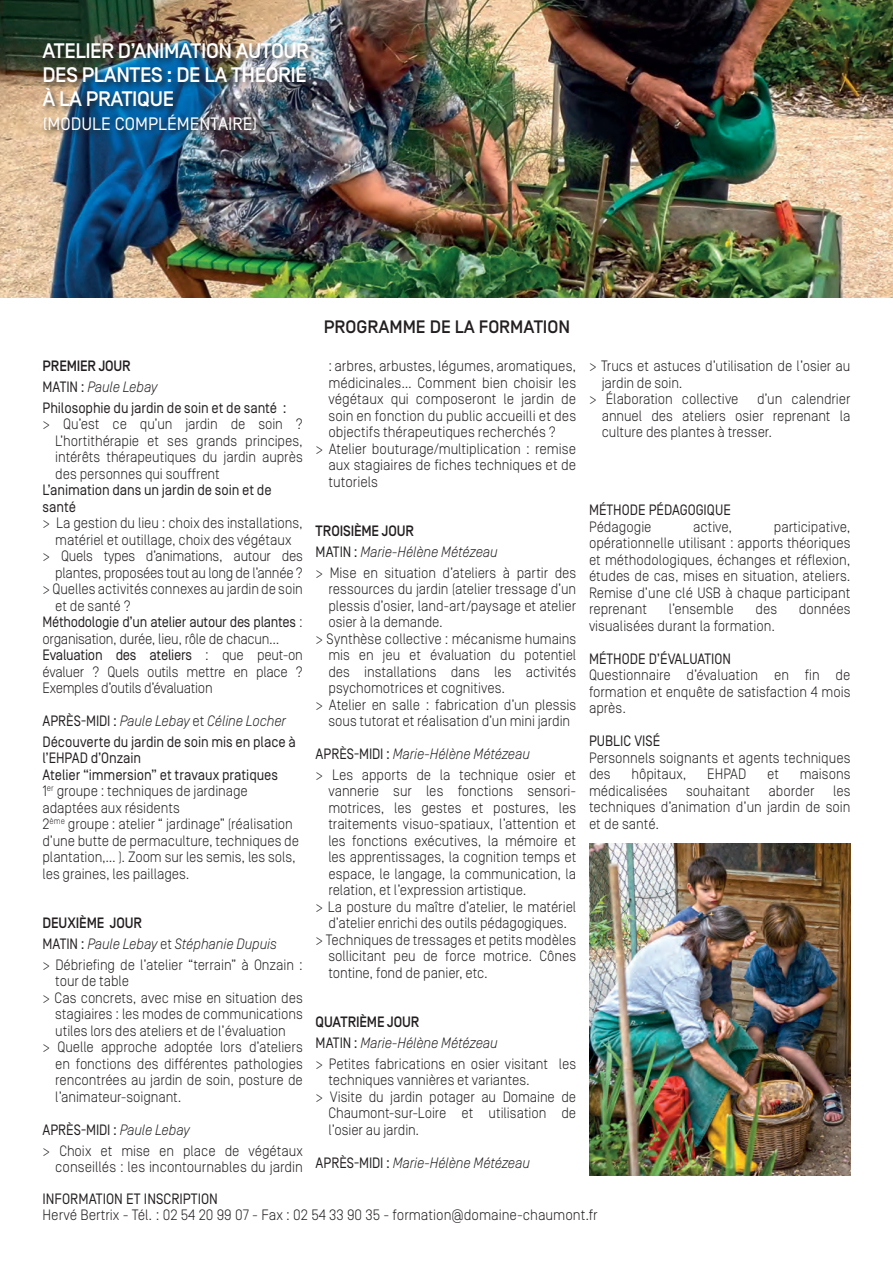
<style>
.page{position:relative;width:893px;height:1263px;background:#fff}
.page>*{position:absolute;margin:0;border:0;box-sizing:border-box;transform-origin:0 0}
.t1{font:500 21px/24px "Simplon BP";letter-spacing:-.02em;color:#fff;text-align:justify}
.t2{font:500 18px "Simplon BP";color:#231f20}
.t3{font:18px "Simplon BP Regular";color:#fff}
.t4{font:300 15px/16.5px "Simplon BP";letter-spacing:-.005em;color:#231f20;scale:.93 1}
.t5{font:15px/16.5px "Simplon BP Regular";letter-spacing:-.005em;color:#231f20;scale:.93 1}
.t6{font:300 15px "Simplon BP";letter-spacing:-.005em;color:#231f20;scale:.94 1}
.t7{font:300 15px "Simplon BP";letter-spacing:-.005em;color:#231f20;scale:.95 1}
.t8{font:italic 300 15px "Simplon BP";letter-spacing:-.01em;color:#231f20;scale:.93 1}
.t9{font:15px "Simplon BP Regular";letter-spacing:-.005em;color:#231f20;scale:.92 1}
.t10{font:500 15px/20.7px "Simplon BP";letter-spacing:-.01em;color:#231f20;scale:.93 1}
.t11{font:15px "Simplon BP Regular";letter-spacing:-.005em;color:#231f20;scale:.95 1}
.s1{font-family:"Simplon BP Regular";font-weight:400}
.s2{font-weight:300;font-style:italic}
.s3{font-family:"Simplon BP";font-weight:300}
.s4{font-family:"Simplon BP Regular";font-weight:400;font-style:normal}
.s5{font-style:normal}
.s6{font-weight:500}
.s7{font-style:italic}
.s8{font-family:"Simplon BP";font-weight:300;font-style:italic}
</style>
<div class="page">
<img style="left:0;top:0;width:893px;height:298px">
<div style="left:41px;top:42px;width:274px;height:96px;background:#231f20;opacity:.75"></div>
<img style="left:589px;top:843px;width:261px;height:333px">
<h1 class="t1" style="left:43px;top:39px;width:268px">ATELIER D’ANIMATION AUTOUR DES PLANTES : DE LA THÉORIE À LA PRATIQUE</h1>
<p class="t3" style="left:43px;top:114px;width:217px">(MODULE COMPLÉMENTAIRE)</p>
<p class="t10" style="left:43px;top:356px;width:125px">PREMIER JOUR<br><span class="s1">MATIN :</span> <span class="s2">Paule Lebay</span></p>
<p class="t5" style="left:43px;top:399px;width:264px">Philosophie du jardin de soin et de santé :</p>
<p class="t4" style="left:55px;top:415px;width:268px;text-align:justify;text-indent:-13px">&gt; Qu’est ce qu’un jardin de soin ?<br>L’hortithérapie et ses grands principes, intérêts thérapeutiques du jardin auprès des personnes qui souffrent</p>
<p class="t5" style="left:43px;top:481px;width:248px">L’animation dans un jardin de soin et de santé</p>
<p class="t4" style="left:43px;top:514px;width:281px">&gt; La gestion du lieu : choix des installations,</p>
<p class="t4" style="left:55px;top:531px;width:256px">matériel et outillage, choix des végétaux</p>
<p class="t4" style="left:43px;top:547px;width:281px">&gt; Quels types d’animations, autour des</p>
<p class="t4" style="left:55px;top:564px;width:268px">plantes, proposées tout au long de l’année ?</p>
<p class="t4" style="left:43px;top:580px;width:281px">&gt; Quelles activités connexes au jardin de soin</p>
<p class="t4" style="left:55px;top:597px;width:83px">et de santé ?</p>
<p class="t9" style="left:43px;top:613px;width:284px">Méthodologie d’un atelier autour des plantes <span class="s3">:</span></p>
<p class="t4" style="left:43px;top:630px;width:256px">organisation, durée, lieu, rôle de chacun...</p>
<p class="t5" style="left:43px;top:647px;width:281px">Evaluation des ateliers <span class="s3">: que peut-on</span></p>
<p class="t4" style="left:43px;top:663px;width:281px">évaluer ? Quels outils mettre en place ?<br>Exemples d’outils d’évaluation</p>
<p class="t8" style="left:43px;top:712px;width:263px"><span class="s4">APRÈS-MIDI :</span> Paule Lebay <span class="s5">et</span> Céline Locher</p>
<p class="t5" style="left:43px;top:733px;width:274px">Découverte du jardin de soin mis en place à l’EHPAD d’Onzain<br>Atelier “immersion” et travaux pratiques</p>
<p class="t4" style="left:43px;top:783px;width:277px">1<sup>er</sup> groupe : techniques de jardinage adaptées aux résidents<br>2<sup>ème</sup> groupe : atelier “ jardinage” (réalisation d’une butte de permaculture, techniques de plantation,... ). Zoom sur les semis, les sols, les graines, les paillages.</p>
<p class="t4" style="left:43px;top:912px;width:281px;line-height:20.7px"><span class="s6">DEUXIÈME JOUR<br></span><span class="s1">MATIN :</span> <span class="s7">Paule Lebay</span> et <span class="s7">Stéphanie Dupuis<br></span>&gt; Débriefing de l’atelier “terrain” à Onzain :</p>
<p class="t4" style="left:55px;top:973px;width:81px">tour de table</p>
<p class="t4" style="left:43px;top:989px;width:281px">&gt; Cas concrets, avec mise en situation des</p>
<p class="t4" style="left:55px;top:1006px;width:268px">stagiaires : les modes de communications</p>
<p class="t4" style="left:55px;top:1022px;width:249px">utiles lors des ateliers et de l’évaluation</p>
<p class="t4" style="left:43px;top:1039px;width:281px">&gt; Quelle approche adoptée lors d’ateliers</p>
<p class="t4" style="left:55px;top:1055px;width:268px">en fonctions des différentes pathologies</p>
<p class="t4" style="left:55px;top:1072px;width:268px">rencontrées au jardin de soin, posture de</p>
<p class="t4" style="left:55px;top:1088px;width:137px">l’animateur-soignant.</p>
<p class="t5" style="left:43px;top:1121px;width:160px">APRÈS-MIDI : <span class="s8">Paule Lebay</span></p>
<p class="t4" style="left:43px;top:1142px;width:281px;text-align:right">&gt; Choix et mise en place de végétaux conseillés : les incontournables du jardin</p>
<p class="t2" style="left:324px;top:317px;width:248px">PROGRAMME DE LA FORMATION</p>
<p class="t6" style="left:328px;top:357px;width:265px">: arbres, arbustes, légumes, aromatiques,</p>
<p class="t6" style="left:328px;top:374px;width:265px">médicinales... Comment bien choisir les</p>
<p class="t6" style="left:328px;top:390px;width:265px">végétaux qui composeront le jardin de</p>
<p class="t6" style="left:328px;top:407px;width:265px">soin en fonction du public accueilli et des</p>
<p class="t6" style="left:328px;top:423px;width:244px">objectifs thérapeutiques recherchés ?</p>
<p class="t6" style="left:316px;top:440px;width:279px">&gt; Atelier bouturage/multiplication : remise</p>
<p class="t6" style="left:328px;top:456px;width:265px">aux stagiaires de fiches techniques et de</p>
<p class="t6" style="left:328px;top:473px;width:54px">tutoriels</p>
<p class="t4" style="left:316px;top:520px;width:282px;line-height:20.7px"><span class="s6">TROISIÈME JOUR<br></span><span class="s1">MATIN :</span> <span class="s7">Marie-Hélène Métézeau<br></span>&gt; Mise en situation d’ateliers à partir des</p>
<p class="t4" style="left:328px;top:580px;width:268px">ressources du jardin (atelier tressage d’un</p>
<p class="t4" style="left:328px;top:597px;width:268px">plessis d’osier, land-art/paysage et atelier</p>
<p class="t4" style="left:328px;top:613px;width:125px">osier à la demande.</p>
<p class="t4" style="left:316px;top:630px;width:282px">&gt; Synthèse collective : mécanisme humains</p>
<p class="t4" style="left:328px;top:646px;width:268px">mis en jeu et évaluation du potentiel</p>
<p class="t4" style="left:328px;top:663px;width:268px">des installations dans les activités</p>
<p class="t4" style="left:328px;top:679px;width:192px">psychomotrices et cognitives.</p>
<p class="t4" style="left:316px;top:696px;width:282px">&gt; Atelier en salle : fabrication d’un plessis</p>
<p class="t4" style="left:328px;top:712px;width:261px">sous tutorat et réalisation d’un mini jardin</p>
<p class="t4" style="left:316px;top:743px;width:282px;line-height:20.7px"><span class="s1">APRÈS-MIDI :</span> <span class="s7">Marie-Hélène Métézeau<br></span>&gt; Les apports de la technique osier et</p>
<p class="t4" style="left:328px;top:783px;width:268px">vannerie sur les fonctions sensori-</p>
<p class="t4" style="left:328px;top:799px;width:268px">motrices, les gestes et postures, les</p>
<p class="t4" style="left:328px;top:816px;width:268px">traitements visuo-spatiaux, l’attention et</p>
<p class="t4" style="left:328px;top:832px;width:268px">les fonctions exécutives, la mémoire et</p>
<p class="t4" style="left:328px;top:849px;width:268px">les apprentissages, la cognition temps et</p>
<p class="t4" style="left:328px;top:865px;width:268px">espace, le langage, la communication, la</p>
<p class="t4" style="left:328px;top:882px;width:214px">relation, et l’expression artistique.</p>
<p class="t4" style="left:316px;top:898px;width:282px">&gt; La posture du maître d’atelier, le matériel</p>
<p class="t4" style="left:328px;top:915px;width:258px">d’atelier enrichi des outils pédagogiques.</p>
<p class="t4" style="left:316px;top:931px;width:282px">&gt; Techniques de tressages et petits modèles</p>
<p class="t4" style="left:328px;top:948px;width:268px">sollicitant peu de force motrice. Cônes</p>
<p class="t4" style="left:328px;top:964px;width:173px">tontine, fond de panier, etc.</p>
<p class="t4" style="left:316px;top:1011px;width:282px;line-height:20.7px"><span class="s6">QUATRIÈME JOUR<br></span><span class="s1">MATIN :</span> <span class="s7">Marie-Hélène Métézeau<br></span>&gt; Petites fabrications en osier visitant les</p>
<p class="t4" style="left:328px;top:1072px;width:218px">techniques vannières et variantes.</p>
<p class="t4" style="left:316px;top:1088px;width:282px">&gt; Visite du jardin potager au Domaine de</p>
<p class="t4" style="left:328px;top:1105px;width:268px">Chaumont-sur-Loire et utilisation de</p>
<p class="t4" style="left:328px;top:1121px;width:99px">l’osier au jardin.</p>
<p class="t8" style="left:316px;top:1154px;width:232px"><span class="s4">APRÈS-MIDI :</span> Marie-Hélène Métézeau</p>
<p class="t4" style="left:589px;top:357px;width:283px">&gt; Trucs et astuces d’utilisation de l’osier au</p>
<p class="t4" style="left:602px;top:374px;width:88px">jardin de soin.</p>
<p class="t4" style="left:589px;top:390px;width:283px">&gt; Élaboration collective d’un calendrier</p>
<p class="t4" style="left:602px;top:407px;width:269px">annuel des ateliers osier reprenant la</p>
<p class="t4" style="left:602px;top:423px;width:185px">culture des plantes à tresser.</p>
<p class="t5" style="left:589px;top:502px;width:154px">MÉTHODE PÉDAGOGIQUE</p>
<p class="t4" style="left:589px;top:518px;width:69px">Pédagogie</p>
<p class="t4" style="left:693px;top:518px;width:44px">active,</p>
<p class="t4" style="left:589px;top:518px;width:283px;text-align:justify;text-indent:185px">participative, opérationnelle utilisant : apports théoriques et méthodologiques, échanges et réflexion, études de cas, mises en situation, ateliers.<br>Remise d’une clé USB à chaque participant reprenant</p>
<p class="t4" style="left:669px;top:601px;width:71px">l’ensemble</p>
<p class="t4" style="left:755px;top:601px;width:25px">des</p>
<p class="t4" style="left:799px;top:601px;width:57px">données</p>
<p class="t4" style="left:589px;top:617px;width:202px">visualisées durant la formation.</p>
<p class="t5" style="left:589px;top:650px;width:154px">MÉTHODE D’ÉVALUATION</p>
<p class="t4" style="left:589px;top:667px;width:283px;text-align:justify">Questionnaire d’évaluation en fin de formation et enquête de satisfaction 4 mois après.</p>
<p class="t5" style="left:589px;top:733px;width:78px">PUBLIC VISÉ</p>
<p class="t4" style="left:589px;top:749px;width:283px">Personnels soignants et agents techniques des</p>
<p class="t4" style="left:589px;top:766px;width:283px;text-align:justify;text-indent:211px">maisons médicalisées souhaitant aborder les techniques d’animation d’un jardin de soin et de santé.</p>
<p class="t4" style="left:631px;top:766px;width:61px">hôpitaux,</p>
<p class="t4" style="left:707px;top:766px;width:44px">EHPAD</p>
<p class="t4" style="left:767px;top:766px;width:14px">et</p>
<p class="t11" style="left:43px;top:1190px;width:186px">INFORMATION ET INSCRIPTION</p>
<p class="t7" style="left:43px;top:1206px;width:586px">Hervé Bertrix - Tél. : 02 54 20 99 07 - Fax : 02 54 33 90 35 - formation@domaine-chaumont.fr</p>
</div>
